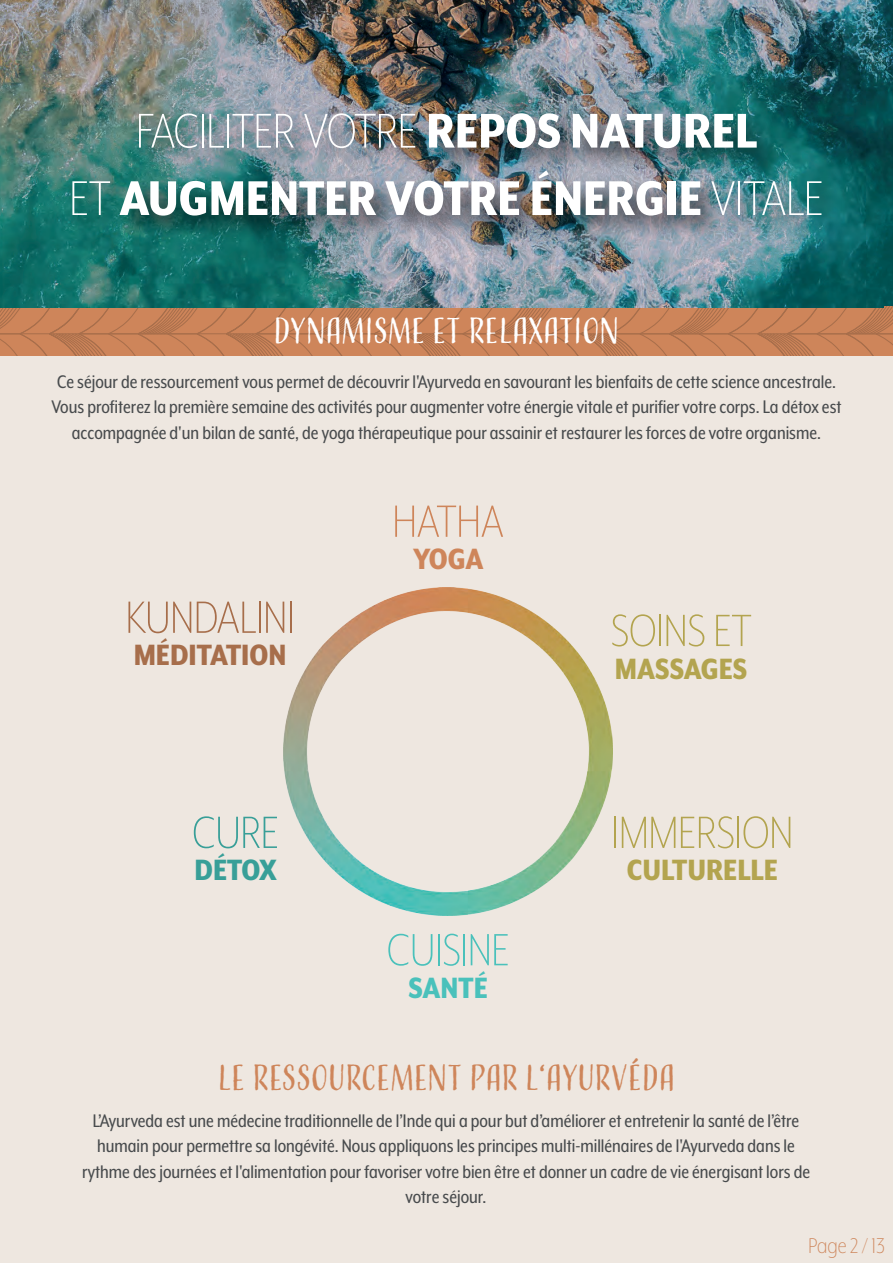
<style>
.page{position:relative;width:893px;height:1263px;background:#fff}
.page>*{position:absolute;margin:0;border:0;box-sizing:border-box;transform-origin:0 0}
.t1{font:800 56.1px/67.3px "Mr Eaves XL Mod Nar OT";color:#fff;text-align:center}
.t2{font:300 52.05px "Mr Eaves XL Mod Nar OT";color:#b3a44f}
.t3{font:300 52.05px "Mr Eaves XL Mod Nar OT";color:#a76e4b}
.t4{font:300 52.05px "Mr Eaves XL Mod Nar OT";color:#4ac1bb}
.t5{font:300 52.05px "Mr Eaves XL Mod Nar OT";color:#ce855a}
.t6{font:300 52.05px "Mr Eaves XL Mod Nar OT";color:#389f98}
.t7{font:33.9px "Adorn Condensed Sans";letter-spacing:-.02em;color:#ce855a}
.t8{font:33.9px "Adorn Condensed Sans";letter-spacing:-.02em;color:#fff}
.t9{font:800 33.9px "Mr Eaves XL Mod Nar OT";color:#b3a44f}
.t10{font:800 33.9px "Mr Eaves XL Mod Nar OT";color:#a76e4b}
.t11{font:800 33.9px "Mr Eaves XL Mod Nar OT";color:#4ac1bb}
.t12{font:800 33.9px "Mr Eaves XL Mod Nar OT";letter-spacing:-.01em;color:#389f98}
.t13{font:800 33.9px "Mr Eaves XL Mod Nar OT";color:#ce855a}
.t14{font:300 24.6px "Mr Eaves XL Mod Nar OT";color:#ce855a}
.t15{font:21px/25.2px "Mr Eaves XL Mod Nar OT";color:#484b4d;text-align:center}
.s1{font-weight:300}
</style>
<div class="page">
<div style="left:0;top:1px;width:893px;height:1262px;background:#eee7e0"></div>
<img style="left:284px;top:587px;width:328px;height:329px">
<img style="left:0;top:0;width:893px;height:306px">
<img style="left:57px;top:90px;width:800px;height:170px">
<svg style="left:0;top:306px;width:893px;height:49px;background:#c18059"></svg>
<h1 class="t1" style="left:70px;top:96px;width:755px"><span class="s1">FACILITER VOTRE</span> REPOS NATUREL<br><span class="s1">ET</span> AUGMENTER VOTRE ÉNERGIE <span class="s1">VITALE</span></h1>
<h3 class="t8" style="left:274px;top:309px;width:347px">DYNAMISME ET RELAXATION</h3>
<p class="t15" style="left:52px;top:369px;width:791px">Ce séjour de ressourcement vous permet de découvrir l'Ayurveda en savourant les bienfaits de cette science ancestrale.<br>Vous profiterez la première semaine des activités pour augmenter votre énergie vitale et purifier votre corps. La détox est accompagnée d'un bilan de santé, de yoga thérapeutique pour assainir et restaurer les forces de votre organisme.</p>
<h2 class="t3" style="left:126px;top:590px;width:170px">KUNDALINI</h2>
<h3 class="t10" style="left:134px;top:637px;width:154px">MÉDITATION</h3>
<h2 class="t6" style="left:192px;top:805px;width:88px">CURE</h2>
<h3 class="t12" style="left:195px;top:852px;width:84px">DÉTOX</h3>
<h2 class="t5" style="left:393px;top:494px;width:113px">HATHA</h2>
<h3 class="t13" style="left:413px;top:541px;width:72px">YOGA</h3>
<h2 class="t4" style="left:387px;top:922px;width:124px">CUISINE</h2>
<h3 class="t11" style="left:409px;top:969px;width:81px">SANTÉ</h3>
<h2 class="t2" style="left:611px;top:603px;width:142px">SOINS ET</h2>
<h3 class="t9" style="left:615px;top:650px;width:134px">MASSAGES</h3>
<h2 class="t2" style="left:612px;top:805px;width:183px">IMMERSION</h2>
<h3 class="t9" style="left:627px;top:852px;width:153px">CULTURELLE</h3>
<h3 class="t7" style="left:218px;top:1056px;width:459px">LE RESSOURCEMENT PAR L‘AYURVÉDA</h3>
<p class="t15" style="left:82px;top:1108px;width:730px">L’Ayurveda est une médecine traditionnelle de l’Inde qui a pour but d’améliorer et entretenir la santé de l’être humain pour permettre sa longévité. Nous appliquons les principes multi-millénaires de l'Ayurveda dans le rythme des journées et l'alimentation pour favoriser votre bien être et donner un cadre de vie énergisant lors de votre séjour.</p>
<p class="t14" style="left:808px;top:1233px;width:78px">Page 2 / 13</p>
</div>
